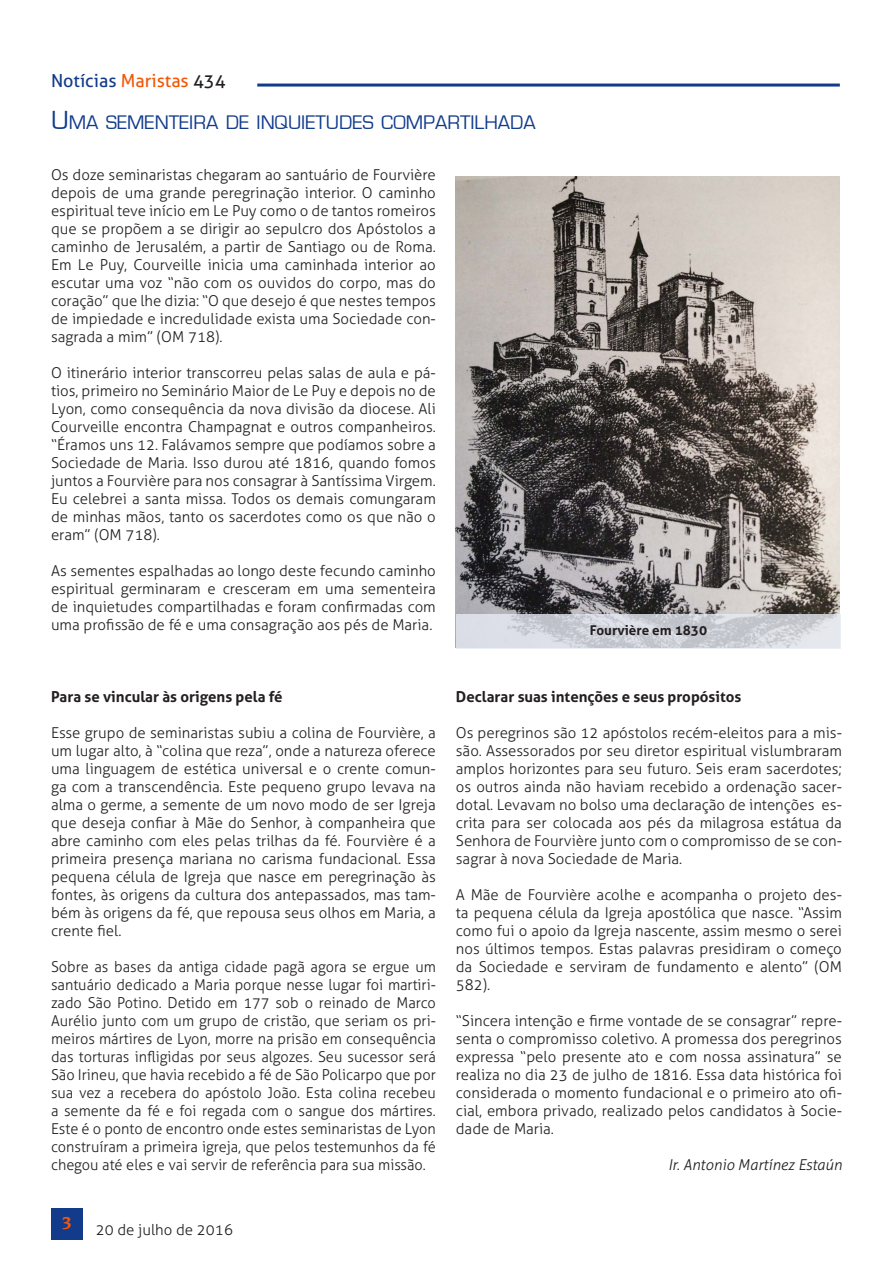
<style>
.page{position:relative;width:893px;height:1263px;background:#fff}
.page>*{position:absolute;margin:0;border:0;box-sizing:border-box;transform-origin:0 0}
.Titolo{font:20.25px "Eurostile";color:#123b8b}
.t1{font:18px "Aller";color:#123b8b}
.t2{font:700 18px "Novarese IT Cby BT";color:#f45706}
.Testo_normal{font:300 15px/18px "Aller";color:#231f20;text-align:justify}
.Testo_normal-2{font:700 15px "Aller";color:#231f20}
.Testo_normal-3{font:italic 300 15px "Aller";color:#231f20}
.DidacaliaFotos{font:700 13.5px "Aller";color:#231f20}
.s1{color:#f45706}
.s2{color:#231f20}
.s3{font-size:27px}
</style>
<div class="page">
<hr style="left:257px;top:84px;width:583px;height:3px;background:#123b8b">
<div style="left:51px;top:1208px;width:32px;height:31px;background:#123b8b"></div>
<img style="left:456px;top:176px;width:384px;height:438px">
<svg style="left:456px;top:614px;width:385px;height:35px;background:#d1d4db"></svg>
<p class="t1" style="left:51px;top:69px;width:176px">Notícias <span class="s1">Maristas</span> <span class="s2">434</span></p>
<p class="Titolo" style="left:51px;top:111px;width:486px"><span class="s3">U</span> MA SEMENTEIRA DE INQUIETUDES COMPARTILHADA</p>
<p class="Testo_normal" style="left:51px;top:166px;width:386px">Os doze seminaristas chegaram ao santuário de Fourvière depois de uma grande peregrinação interior. O caminho espiritual teve início em Le Puy como o de tantos romeiros que se propõem a se dirigir ao sepulcro dos Apóstolos a caminho de Jerusalém, a partir de Santiago ou de Roma.<br>Em Le Puy, Courveille inicia uma caminhada interior ao escutar uma voz “não com os ouvidos do corpo, mas do coração” que lhe dizia: “O que desejo é que nestes tempos de impiedade e incredulidade exista uma Sociedade con&shy;sagrada a mim” (OM 718).</p>
<p class="Testo_normal" style="left:51px;top:364px;width:386px">O itinerário interior transcorreu pelas salas de aula e pá&shy;tios, primeiro no Seminário Maior de Le Puy e depois no de Lyon, como consequência da nova divisão da diocese. Ali Courveille encontra Champagnat e outros companheiros. “Éramos uns 12. Falávamos sempre que podíamos sobre a Sociedade de Maria. Isso durou até 1816, quando fomos juntos a Fourvière para nos consagrar à Santíssima Virgem.<br>Eu celebrei a santa missa. Todos os demais comungaram de minhas mãos, tanto os sacerdotes como os que não o eram” (OM 718).</p>
<p class="Testo_normal" style="left:51px;top:562px;width:386px">As sementes espalhadas ao longo deste fecundo caminho espiritual germinaram e cresceram em uma sementeira de inquietudes compartilhadas e foram confirmadas com uma profissão de fé e uma consagração aos pés de Maria.</p>
<p class="DidacaliaFotos" style="left:590px;top:622px;width:119px">Fourvière em 1830</p>
<p class="Testo_normal-2" style="left:51px;top:687px;width:233px">Para se vincular às origens pela fé</p>
<p class="Testo_normal" style="left:51px;top:724px;width:386px">Esse grupo de seminaristas subiu a colina de Fourvière, a um lugar alto, à “colina que reza”, onde a natureza oferece uma linguagem de estética universal e o crente comun&shy;ga com a transcendência. Este pequeno grupo levava na alma o germe, a semente de um novo modo de ser Igreja que deseja confiar à Mãe do Senhor, à companheira que abre caminho com eles pelas trilhas da fé. Fourvière é a primeira presença mariana no carisma fundacional. Essa pequena célula de Igreja que nasce em peregrinação às fontes, às origens da cultura dos antepassados, mas tam&shy;bém às origens da fé, que repousa seus olhos em Maria, a crente fiel.</p>
<p class="Testo_normal" style="left:51px;top:958px;width:386px">Sobre as bases da antiga cidade pagã agora se ergue um santuário dedicado a Maria porque nesse lugar foi martiri&shy;zado São Potino. Detido em 177 sob o reinado de Marco Aurélio junto com um grupo de cristão, que seriam os pri&shy;meiros mártires de Lyon, morre na prisão em consequência das torturas infligidas por seus algozes. Seu sucessor será São Irineu, que havia recebido a fé de São Policarpo que por sua vez a recebera do apóstolo João. Esta colina recebeu a semente da fé e foi regada com o sangue dos mártires.<br>Este é o ponto de encontro onde estes seminaristas de Lyon construíram a primeira igreja, que pelos testemunhos da fé chegou até eles e vai servir de referência para sua missão.</p>
<p class="t2" style="left:62px;top:1212px;width:12px">3</p>
<p class="Testo_normal" style="left:96px;top:1220px;width:139px">20 de julho de 2016</p>
<p class="Testo_normal-2" style="left:456px;top:687px;width:287px">Declarar suas intenções e seus propósitos</p>
<p class="Testo_normal" style="left:456px;top:724px;width:388px">Os peregrinos são 12 apóstolos recém-eleitos para a mis&shy;são. Assessorados por seu diretor espiritual vislumbraram amplos horizontes para seu futuro. Seis eram sacerdotes; os outros ainda não haviam recebido a ordenação sacer&shy;dotal. Levavam no bolso uma declaração de intenções es&shy;crita para ser colocada aos pés da milagrosa estátua da Senhora de Fourvière junto com o compromisso de se con&shy;sagrar à nova Sociedade de Maria.</p>
<p class="Testo_normal" style="left:456px;top:886px;width:388px">A Mãe de Fourvière acolhe e acompanha o projeto des&shy;ta pequena célula da Igreja apostólica que nasce. “Assim como fui o apoio da Igreja nascente, assim mesmo o serei nos últimos tempos. Estas palavras presidiram o começo da Sociedade e serviram de fundamento e alento” (OM 582).</p>
<p class="Testo_normal" style="left:456px;top:1012px;width:388px">“Sincera intenção e firme vontade de se consagrar” repre&shy;senta o compromisso coletivo. A promessa dos peregrinos expressa “pelo presente ato e com nossa assinatura” se realiza no dia 23 de julho de 1816. Essa data histórica foi considerada o momento fundacional e o primeiro ato ofi&shy;cial, embora privado, realizado pelos candidatos à Socie&shy;dade de Maria.</p>
<p class="Testo_normal-3" style="left:668px;top:1156px;width:175px">Ir. Antonio Martínez Estaún</p>
</div>
